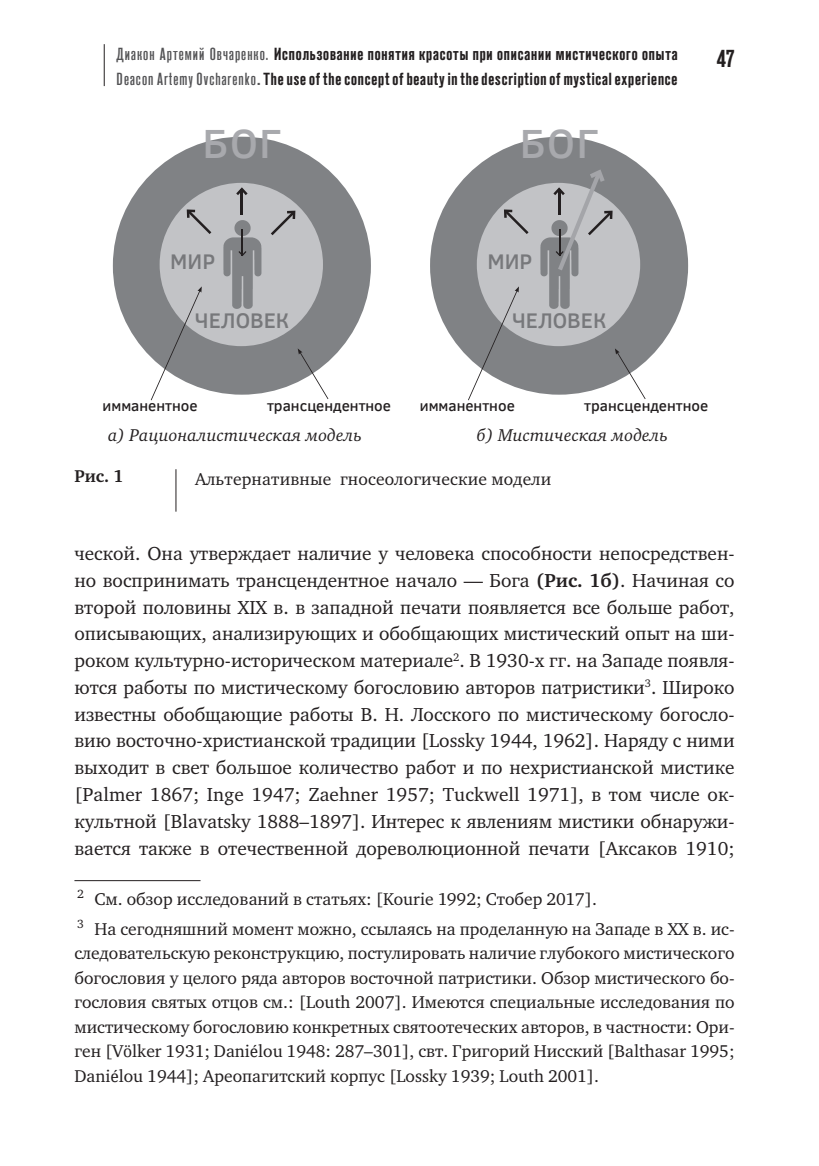
<style>
.page{position:relative;width:819px;height:1166px;background:#fff}
.page>*{position:absolute;margin:0;border:0;box-sizing:border-box;transform-origin:0 0}
.t1{font:500 41.82px "Clear Sans";letter-spacing:.04em;color:#a8a9ad}
.t2{font:24.5px "Reforma Grotesk Demi C";color:#231f20}
.t3{font:500 21.7px "Clear Sans";color:#77787b}
.Текст_статей{font:19.25px/26.8px "Charter OR Normal";color:#231f20;text-align:justify}
.Текст_сноски{font:17.5px/24.5px "Charter OR Normal";color:#231f20;text-align:justify}
.t4{font:17.5px/24.8px "Reforma Grotesk Demi C";letter-spacing:.05em;color:#231f20}
.Обычный{font:17.5px "Charter OR Italic";letter-spacing:.01em;color:#231f20}
.Обычный-2{font:17.5px "Charter OR Normal";letter-spacing:.01em;color:#231f20}
.Обычный-3{font:17.5px "Charter OR Bold";color:#231f20}
.t5{font:500 15.05px "Clear Sans";color:#231f20}
.s1{font-family:"Reforma Grotesk Medium C";color:#535355}
.s2{color:#535355}
.s3{font-family:"Charter OR Bold"}
.s4{font-family:"Noto Serif";font-size:15.75px}
</style>
<div class="page">
<hr style="left:104px;top:44px;width:1px;height:42px;background:#231f20">
<hr style="left:74px;top:880px;width:126px;height:1px;background:#231f20">
<div style="left:113px;top:137px;width:258px;height:258px;background:#808285;border-radius:50%"></div>
<div style="left:160px;top:183px;width:163px;height:163px;background:#c2c3c6;border-radius:50%"></div>
<img style="left:223px;top:221px;width:39px;height:88px">
<hr style="left:241px;top:189px;width:2px;height:26px;background:#231f20">
<svg style="left:236px;top:187px;width:11px;height:8px"></svg>
<svg style="left:187px;top:209px;width:24px;height:25px"></svg>
<svg style="left:271px;top:211px;width:24px;height:24px"></svg>
<svg style="left:151px;top:286px;width:51px;height:114px"></svg>
<svg style="left:298px;top:349px;width:30px;height:50px"></svg>
<svg style="left:238px;top:229px;width:8px;height:27px"></svg>
<div style="left:430px;top:137px;width:258px;height:258px;background:#808285;border-radius:50%"></div>
<div style="left:477px;top:183px;width:163px;height:163px;background:#c2c3c6;border-radius:50%"></div>
<img style="left:540px;top:224px;width:39px;height:85px">
<svg style="left:504px;top:209px;width:24px;height:25px"></svg>
<svg style="left:468px;top:286px;width:51px;height:114px"></svg>
<svg style="left:615px;top:348px;width:30px;height:51px"></svg>
<svg style="left:553px;top:170px;width:59px;height:100px"></svg>
<hr style="left:176px;top:469px;width:1px;height:43px;background:#231f20">
<p class="t4" style="left:117px;top:42px;width:562px"><span class="s1">Диакон Артемий Овчаренко.</span> Использование понятия красоты при описании мистического опыта<br><span class="s1">Deacon Artemy Ovcharenko</span><span class="s2">.</span>The use of the concept of beauty in the description of mystical experience</p>
<p class="t1" style="left:202px;top:115px;width:80px">БОГ</p>
<p class="t1" style="left:519px;top:115px;width:80px">БОГ</p>
<p class="t2" style="left:717px;top:45px;width:19px">47</p>
<p class="t3" style="left:170px;top:246px;width:46px">МИР</p>
<p class="t3" style="left:487px;top:246px;width:46px">МИР</p>
<p class="t3" style="left:195px;top:306px;width:96px">ЧЕЛОВЕК</p>
<p class="t3" style="left:512px;top:306px;width:96px">ЧЕЛОВЕК</p>
<p class="t5" style="left:103px;top:395px;width:96px">имманентное</p>
<p class="t5" style="left:267px;top:395px;width:125px">трансцендентное</p>
<p class="t5" style="left:420px;top:395px;width:96px">имманентное</p>
<p class="t5" style="left:584px;top:395px;width:125px">трансцендентное</p>
<p class="Обычный" style="left:108px;top:426px;width:255px">а) Рационалистическая модель</p>
<p class="Обычный" style="left:477px;top:425px;width:192px">б) Мистическая модель</p>
<p class="Обычный-2" style="left:195px;top:469px;width:358px">Альтернативные гносеологические модели</p>
<p class="Обычный-3" style="left:74px;top:467px;width:51px">Рис. 1</p>
<p class="Текст_статей" style="left:74px;top:540px;width:661px">ческой. Она утверждает наличие у человека способности непосредствен&shy;но воспринимать трансцендентное начало — Бога <span class="s3">(Рис. 1б)</span>. Начиная со второй половины XIX в. в западной печати появляется все больше работ, описывающих, анализирующих и обобщающих мистический опыт на ши&shy;роком культурно-историческом материале<sup>2</sup>. В 1930-х гг. на Западе появля&shy;ются работы по мистическому богословию авторов патристики<sup>3</sup>. Широко известны обобщающие работы В. Н. Лосского по мистическому богосло&shy;вию восточно-христианской традиции [Lossky 1944, 1962]. Наряду с ними выходит в свет большое количество работ и по нехристианской мистике [Palmer 1867; Inge 1947; Zaehner 1957; Tuckwell 1971], в том числе ок&shy;культной [Blavatsky 1888–1897]. Интерес к явлениям мистики обнаружи&shy;вается также в отечественной дореволюционной печати [Аксаков 1910;</p>
<p class="Текст_сноски" style="left:77px;top:887px;width:521px"><sup>2</sup> См. обзор исследований в статьях: [Kourie 1992; Стобер 2017].</p>
<p class="Текст_сноски" style="left:74px;top:916px;width:661px"><sup>3</sup> На сегодняшний момент можно, ссылаясь на проделанную на Западе в XX в. ис&shy;следовательскую реконструкцию, постулировать наличие глубокого мистического богословия у целого ряда авторов восточной патристики. Обзор мистического бо&shy;гословия святых отцов см.: [Louth 2007]. Имеются специальные исследования по мистическому богословию конкретных святоотеческих авторов, в частности: Ори&shy;ген [V<span class="s4">ö</span>lker 1931; Dani<span class="s4">é</span>lou 1948: 287–301], свт. Григорий Нисский [Balthasar 1995; Dani<span class="s4">é</span>lou 1944]; Ареопагитский корпус [Lossky 1939; Louth 2001].</p>
</div>
